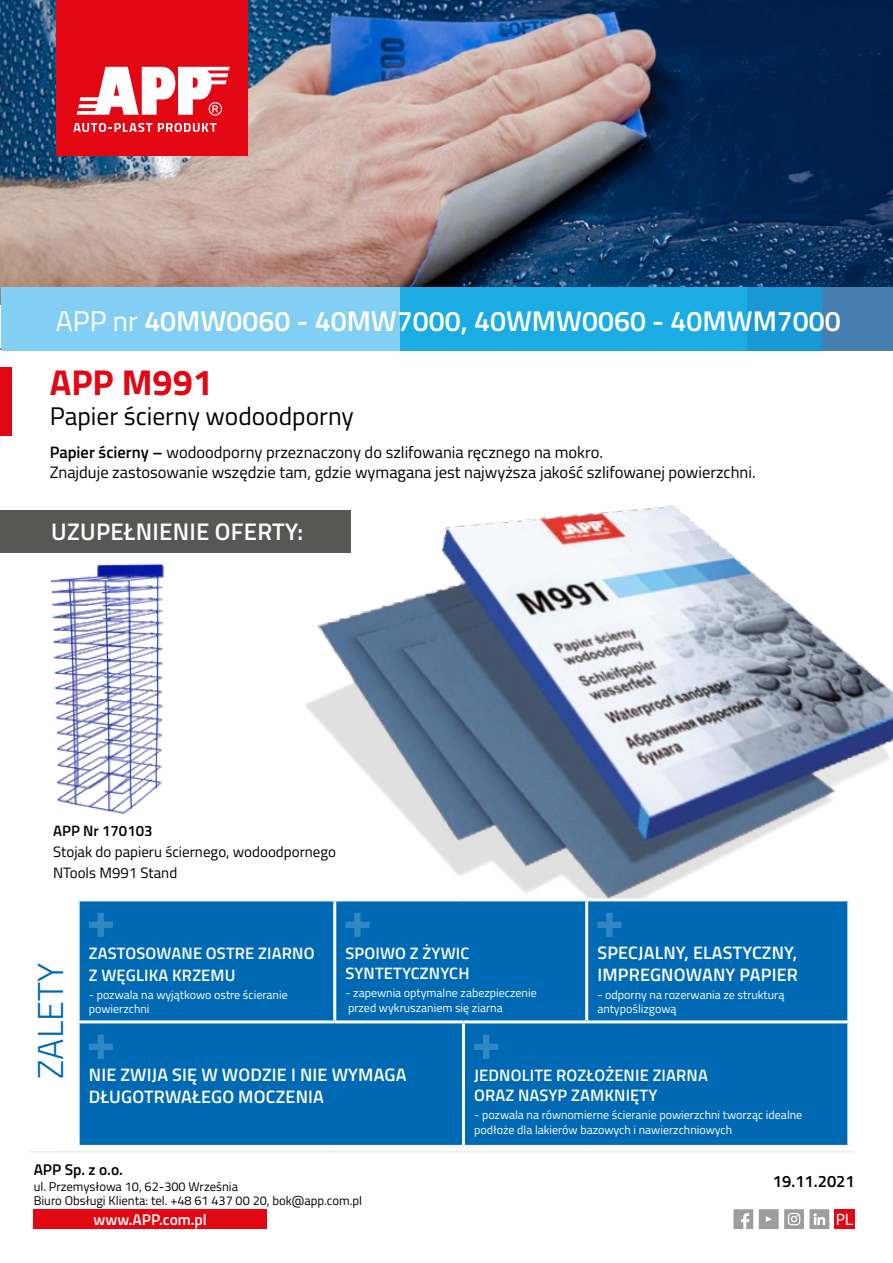
<style>
.page{position:relative;width:893px;height:1263px;background:#fff}
.page>*{position:absolute;margin:0;border:0;box-sizing:border-box;transform-origin:0 0}
.t1{font:700 36px "Titillium";color:#e30613}
.t2{font:300 36px "Titillium";color:#0069b4}
.t3{font:600 28.5px "Titillium";color:#fff}
.t4{font:25.5px "Titillium";color:#000}
.t5{font:600 24px "Titillium";letter-spacing:.01em;color:#fff}
.t6{font:600 18px/21.6px "Titillium";letter-spacing:.01em;color:#fff}
.t7{font:16.5px/19.8px "Titillium";color:#000}
.t8{font:600 16.5px/19.8px "Titillium";letter-spacing:.01em;color:#fff}
.t9{font:600 16.5px "Titillium";color:#000}
.t10{font:semi-expanded 16.5px "Myriad Pro";color:#fff}
.t11{font:600 15.45px "Titillium";color:#fff}
.t12{font:600 15.45px "Titillium";color:#000}
.t13{font:15px/20.9px "Titillium";color:#000}
.t14{font:600 15px "Titillium";color:#000}
.t15{font:12.75px/14.1px "Titillium";color:#000}
.t16{font:12px/14.4px "Titillium";color:#fff}
.s1{font-weight:400}
.s2{font-weight:600}
</style>
<div class="page">
<img style="left:305px;top:505px;width:588px;height:393px">
<img style="left:0;top:0;width:893px;height:350px">
<svg style="left:733px;top:1209px;width:20px;height:20px"></svg>
<svg style="left:759px;top:1209px;width:70px;height:20px"></svg>
<div style="left:34px;top:1209px;width:233px;height:20px;background:#e30613"></div>
<div style="left:834px;top:1209px;width:21px;height:20px;background:#e30613"></div>
<hr style="left:30px;top:1151px;width:825px;height:1px;background:#ededed">
<div style="left:56px;top:0;width:191px;height:156px;background:#e30613"></div>
<svg style="left:73px;top:123px;width:79px;height:9px"></svg>
<svg style="left:158px;top:123px;width:59px;height:9px"></svg>
<svg style="left:77px;top:67px;width:153px;height:49px"></svg>
<div style="left:728px;top:287px;width:97px;height:64px;background:#1899d6"></div>
<div style="left:399px;top:287px;width:348px;height:64px;background:#1cace4"></div>
<div style="left:1px;top:287px;width:399px;height:64px;background:#83cff4"></div>
<div style="left:823px;top:287px;width:70px;height:64px;background:#447faf"></div>
<div style="left:0;top:367px;width:11px;height:69px;background:#e30613"></div>
<div style="left:80px;top:901px;width:767px;height:244px;background:#0069b4"></div>
<hr style="left:333px;top:901px;width:3px;height:119px;background:#fff">
<hr style="left:585px;top:901px;width:3px;height:119px;background:#fff">
<hr style="left:77px;top:1020px;width:258px;height:3px;background:#fff">
<hr style="left:335px;top:1020px;width:128px;height:3px;background:#fff">
<hr style="left:463px;top:1020px;width:124px;height:3px;background:#fff">
<hr style="left:462px;top:1023px;width:3px;height:122px;background:#fff">
<hr style="left:587px;top:1020px;width:263px;height:3px;background:#fff">
<svg style="left:89px;top:913px;width:24px;height:24px"></svg>
<svg style="left:345px;top:913px;width:25px;height:24px"></svg>
<svg style="left:597px;top:913px;width:24px;height:24px"></svg>
<svg style="left:89px;top:1035px;width:24px;height:24px"></svg>
<svg style="left:474px;top:1035px;width:24px;height:24px"></svg>
<div style="left:0;top:510px;width:350px;height:43px;background:#575756"></div>
<img style="left:50px;top:563px;width:114px;height:252px">
<h2 class="t3" style="left:56px;top:299px;width:786px"><span class="s1">APP nr</span> 40MW0060 - 40MW7000, 40WMW0060 - 40MWM7000</h2>
<h1 class="t1" style="left:50px;top:355px;width:165px">APP M991</h1>
<h3 class="t4" style="left:50px;top:398px;width:306px">Papier ścierny wodoodporny</h3>
<h3 class="t7" style="left:50px;top:442px;width:707px"><span class="s2">Papier ścierny –</span> wodoodporny przeznaczony do szlifowania ręcznego na mokro.<br>Znajduje zastosowanie wszędzie tam, gdzie wymagana jest najwyższa jakość szlifowanej powierzchni.</h3>
<h3 class="t5" style="left:51px;top:514px;width:253px">UZUPEŁNIENIE OFERTY:</h3>
<p class="t14" style="left:53px;top:820px;width:101px">APP Nr 170103</p>
<p class="t13" style="left:53px;top:841px;width:284px">Stojak do papieru ściernego, wodoodpornego<br>NTools M991 Stand</p>
<h1 class="t2" style="left:25px;top:1079px;width:118px;rotate:-90deg">ZALETY</h1>
<h3 class="t8" style="left:89px;top:942px;width:227px;line-height:21.6px">ZASTOSOWANE OSTRE ZIARNO<br>Z WĘGLIKA KRZEMU</h3>
<p class="t16" style="left:89px;top:987px;width:200px">- pozwala na wyjątkowo ostre ścieranie powierzchni</p>
<h3 class="t8" style="left:345px;top:943px;width:126px">SPOIWO Z ŻYWIC<br>SYNTETYCZNYCH</h3>
<p class="t16" style="left:345px;top:985px;width:193px">- zapewnia optymalne zabezpieczenie przed wykruszaniem się ziarna</p>
<h3 class="t6" style="left:597px;top:941px;width:202px">SPECJALNY, ELASTYCZNY,<br>IMPREGNOWANY PAPIER</h3>
<p class="t16" style="left:597px;top:987px;width:189px">- odporny na rozerwania ze strukturą antypoślizgową</p>
<h3 class="t6" style="left:89px;top:1063px;width:319px">NIE ZWIJA SIĘ W WODZIE I NIE WYMAGA<br>DŁUGOTRWAŁEGO MOCZENIA</h3>
<h3 class="t8" style="left:474px;top:1065px;width:235px">JEDNOLITE ROZŁOŻENIE ZIARNA<br>ORAZ NASYP ZAMKNIĘTY</h3>
<p class="t16" style="left:474px;top:1107px;width:330px">- pozwala na równomierne ścieranie powierzchni tworząc idealne podłoże dla lakierów bazowych i nawierzchniowych</p>
<p class="t12" style="left:34px;top:1158px;width:91px">APP Sp. z o.o.</p>
<p class="t15" style="left:34px;top:1179px;width:330px">ul. Przemysłowa 10, 62-300 Września<br>Biuro Obsługi Klienta: tel. +48 61 437 00 20, bok@app.com.pl</p>
<p class="t11" style="left:94px;top:1208px;width:115px">www.APP.com.pl</p>
<h3 class="t10" style="left:836px;top:1209px;width:19px">PL</h3>
<h3 class="t9" style="left:773px;top:1169px;width:83px">19.11.2021</h3>
</div>
